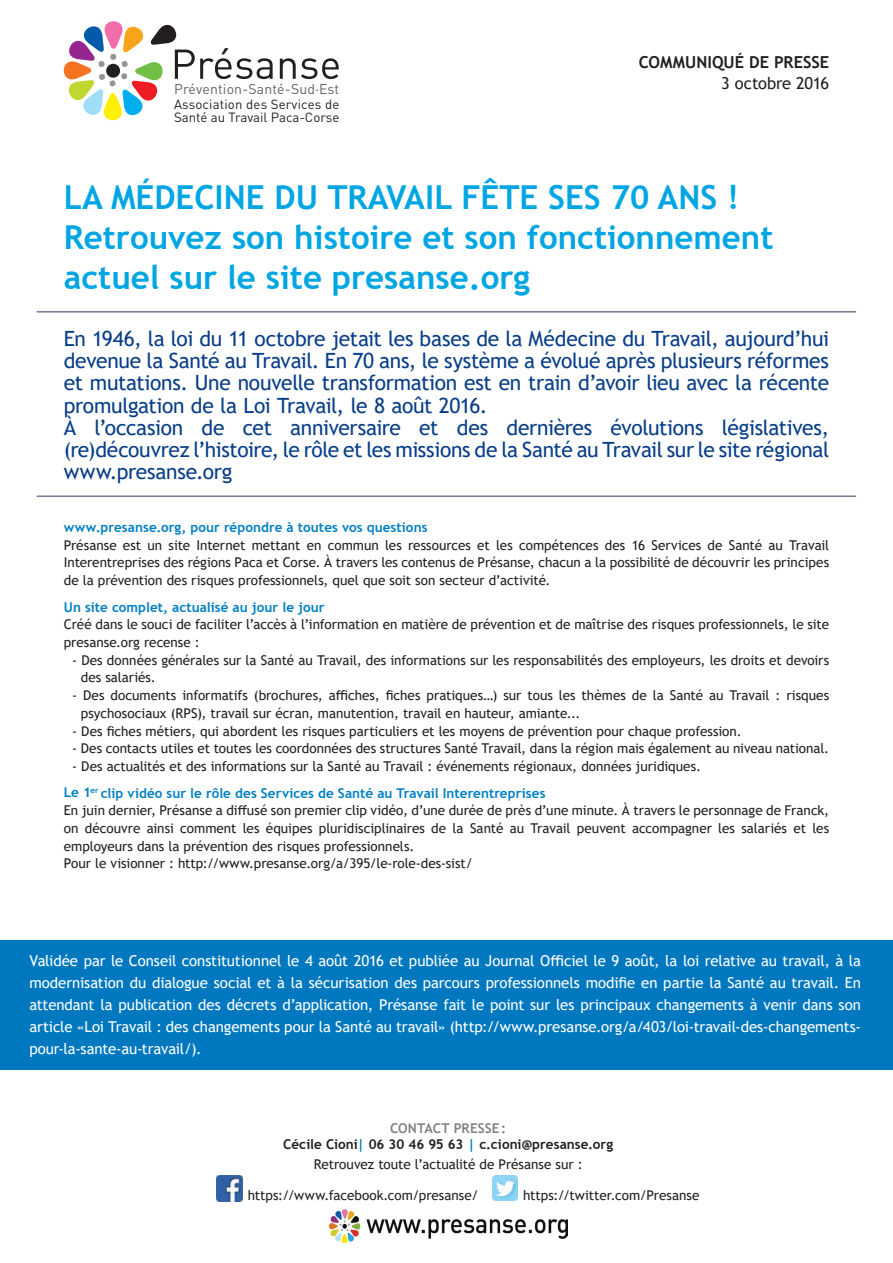
<style>
.page{position:relative;width:893px;height:1263px;background:#fff}
.page>*{position:absolute;margin:0;border:0;box-sizing:border-box;transform-origin:0 0}
.t1{font:700 33px/39.9px "Trebuchet MS";color:#00a6e4}
.t2{font:21px/22.2px "Trebuchet MS";letter-spacing:-.015em;color:#083e89}
.t3{font:700 16.5px "Trebuchet MS";color:#231f20}
.t4{font:16.5px "Trebuchet MS";letter-spacing:-.015em;color:#231f20}
.t5{font:15px/22.2px "Trebuchet MS";letter-spacing:-.005em;color:#fff;text-align:justify}
.t6{font:13.95px "DIN Pro";letter-spacing:.015em;color:#636366}
.t7{font:13.5px/17.7px "Trebuchet MS";color:#231f20}
.t8{font:700 13.5px "Trebuchet MS";letter-spacing:.005em;color:#0080c5}
.t9{font:700 13.5px/16.5px "Trebuchet MS";letter-spacing:.005em;color:#231f20;text-align:center}
.t10{font:13.2px/13.2px "DIN Pro";color:#231f20}
.s1{font-weight:700;color:#0080c5}
.s2{color:#808285}
.s3{color:#0080c5}
</style>
<div class="page">
<hr style="left:37px;top:496px;width:819px;height:1px;background:#333467">
<hr style="left:37px;top:311px;width:819px;height:1px;background:#333467">
<img style="left:492px;top:1175px;width:26px;height:26px">
<img style="left:329px;top:1209px;width:238px;height:33px">
<svg style="left:64px;top:21px;width:209px;height:99px"></svg>
<svg style="left:280px;top:58px;width:59px;height:21px"></svg>
<div style="left:0;top:940px;width:893px;height:129px;background:#0078c0"></div>
<img style="left:217px;top:1176px;width:25px;height:25px">
<p class="t6" style="left:174px;top:79px;width:167px">Prévention-Santé-Sud-Est</p>
<p class="t10" style="left:174px;top:97px;width:167px">Association des Services de<br>Santé au Travail Paca-Corse</p>
<p class="t3" style="left:639px;top:52px;width:192px">COMMUNIQUÉ DE PRESSE</p>
<p class="t4" style="left:721px;top:73px;width:109px">3 octobre 2016</p>
<h1 class="t1" style="left:64px;top:177px;width:711px">LA MÉDECINE DU TRAVAIL FÊTE SES 70 ANS !<br>Retrouvez son histoire et son fonctionnement actuel sur le site presanse.org</h1>
<p class="t2" style="left:64px;top:327px;width:767px">En 1946, la loi du 11 octobre jetait les bases de la Médecine du Travail, aujourd’hui devenue la Santé au Travail. En 70 ans, le système a évolué après plusieurs réformes et mutations. Une nouvelle transformation est en train d’avoir lieu avec la récente promulgation de la Loi Travail, le 8 août 2016.<br>À l’occasion de cet anniversaire et des dernières évolutions législatives, (re)découvrez l’histoire, le rôle et les missions de la Santé au Travail sur le site régional www.presanse.org</p>
<p class="t8" style="left:64px;top:519px;width:365px">www.presanse.org, pour répondre à toutes vos questions</p>
<p class="t7" style="left:64px;top:536px;width:767px;text-align:justify">Présanse est un site Internet mettant en commun les ressources et les compétences des 16 Services de Santé au Travail Interentreprises des régions Paca et Corse. À travers les contenus de Présanse, chacun a la possibilité de découvrir les principes de la prévention des risques professionnels, quel que soit son secteur d’activité.</p>
<p class="t8" style="left:64px;top:598px;width:262px">Un site complet, actualisé au jour le jour</p>
<p class="t7" style="left:64px;top:616px;width:767px">Créé dans le souci de faciliter l’accès à l’information en matière de prévention et de maîtrise des risques professionnels, le site presanse.org recense :</p>
<p class="t7" style="left:81px;top:651px;width:750px;text-indent:-9px">- Des données générales sur la Santé au Travail, des informations sur les responsabilités des employeurs, les droits et devoirs des salariés.</p>
<p class="t7" style="left:81px;top:686px;width:750px;text-indent:-9px">- Des documents informatifs (brochures, affiches, fiches pratiques…) sur tous les thèmes de la Santé au Travail : risques psychosociaux (RPS), travail sur écran, manutention, travail en hauteur, amiante...</p>
<p class="t7" style="left:72px;top:722px;width:671px">- Des fiches métiers, qui abordent les risques particuliers et les moyens de prévention pour chaque profession.</p>
<p class="t7" style="left:72px;top:739px;width:758px">- Des contacts utiles et toutes les coordonnées des structures Santé Travail, dans la région mais également au niveau national.</p>
<p class="t7" style="left:64px;top:753px;width:639px;line-height:26.5px;text-indent:9px">- Des actualités et des informations sur la Santé au Travail : événements régionaux, données juridiques.<br><span class="s1">Le 1</span><sup>er</sup> <span class="s1">clip vidéo sur le rôle des Services de Santé au Travail Interentreprises</span></p>
<p class="t7" style="left:64px;top:801px;width:767px">En juin dernier, Présanse a diffusé son premier clip vidéo, d’une durée de près d’une minute. À travers le personnage de Franck, on découvre ainsi comment les équipes pluridisciplinaires de la Santé au Travail peuvent accompagner les salariés et les employeurs dans la prévention des risques professionnels.<br>Pour le visionner : http://www.presanse.org/a/395/le-role-des-sist/</p>
<p class="t5" style="left:29px;top:949px;width:833px">Validée par le Conseil constitutionnel le 4 août 2016 et publiée au Journal Officiel le 9 août, la loi relative au travail, à la modernisation du dialogue social et à la sécurisation des parcours professionnels modifie en partie la Santé au travail. En attendant la publication des décrets d’application, Présanse fait le point sur les principaux changements à venir dans son article «Loi Travail : des changements pour la Santé au travail» (http://www.presanse.org/a/403/loi-travail-des-changements&shy;pour-la-sante-au-travail/).</p>
<p class="t9" style="left:283px;top:1119px;width:331px"><span class="s2">CONTACT PRESSE:<br></span>Cécile Cioni<span class="s3">|</span> 06 30 46 95 63 <span class="s3">|</span> c.cioni@presanse.org</p>
<p class="t7" style="left:314px;top:1155px;width:270px">Retrouvez toute l’actualité de Présanse sur :</p>
<p class="t7" style="left:248px;top:1186px;width:232px">https://www.facebook.com/presanse/</p>
<p class="t7" style="left:523px;top:1186px;width:178px">https://twitter.com/Presanse</p>
</div>
